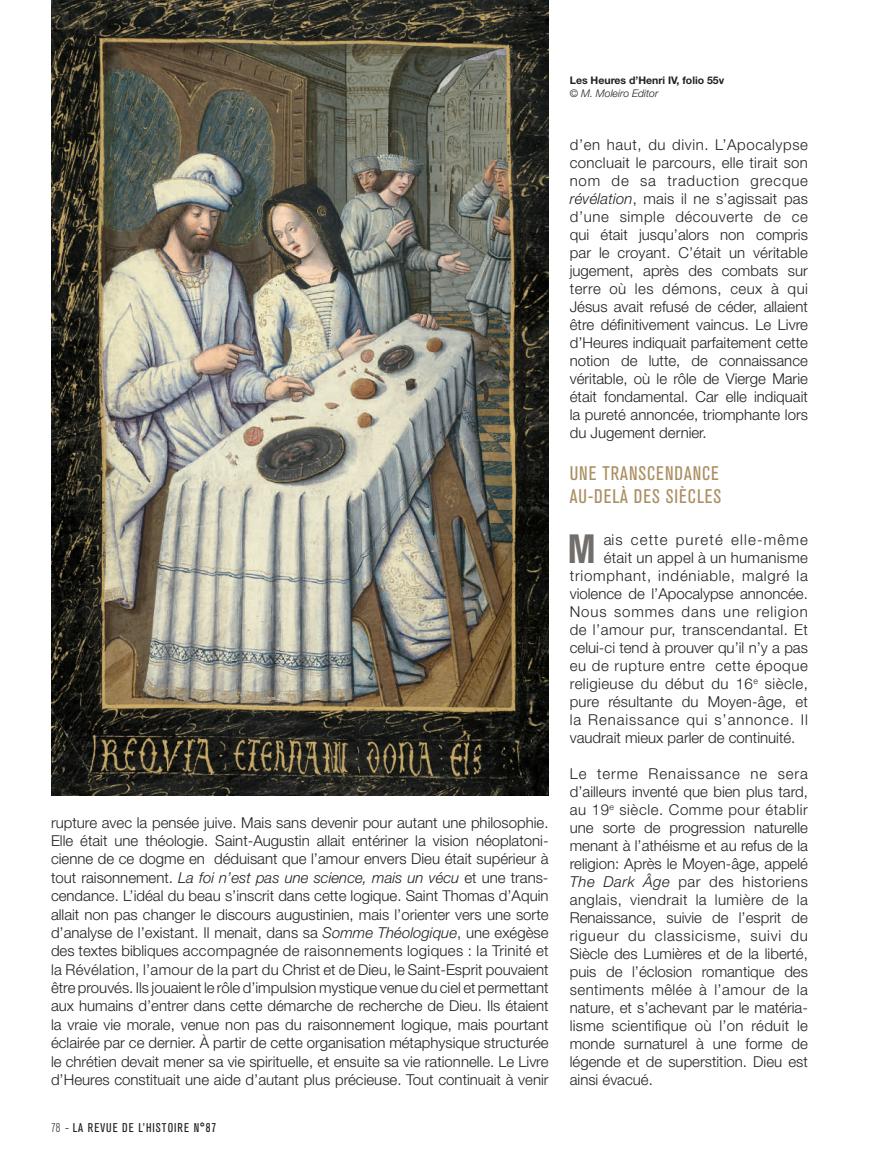
<style>
.page{position:relative;width:893px;height:1170px;background:#fff}
.page>*{position:absolute;margin:0;border:0;box-sizing:border-box;transform-origin:0 0}
.t1{font:40.5px "Akzidenz Grotesk BQ Bd Cnd Alt";color:#716e6c}
.t2{font:condensed 19.5px/23.4px "Akzidenz Grotesk BQ";letter-spacing:.05em;color:#ab8f62}
.t3{font:300 15px/18px "Helvetica Neue LT Std";color:#231f20;text-align:justify}
.t4{font:300 15px "Helvetica Neue LT Std";letter-spacing:.03em;color:#231f20}
.t5{font:300 15px "Helvetica Neue LT Std";letter-spacing:.06em;color:#231f20}
.t6{font:300 15px "Helvetica Neue LT Std";letter-spacing:.05em;color:#231f20}
.t7{font:300 15px "Helvetica Neue LT Std";letter-spacing:.04em;color:#231f20}
.t8{font:300 15px "Helvetica Neue LT Std";letter-spacing:.02em;color:#231f20}
.t9{font:300 15px "Helvetica Neue LT Std";letter-spacing:.08em;color:#231f20}
.t10{font:condensed 12.6px "Akzidenz Grotesk BQ";letter-spacing:.08em;color:#231f20}
.t11{font:700 10.5px "Helvetica Neue LT Std";color:#231f20}
.t12{font:italic 300 10.5px "Helvetica Neue LT Std";color:#231f20}
.s1{font-style:italic}
.s2{font-weight:300}
.s3{font-family:"Helvetica Neue LT Std";font-weight:300;font-stretch:normal}
</style>
<div class="page">
<img style="left:51px;top:0;width:498px;height:795px">
<p class="t3" style="left:51px;top:812px;width:499px;line-height:18.5px">rupture avec la pensée juive. Mais sans devenir pour autant une philosophie.<br>Elle était une théologie. Saint-Augustin allait entériner la vision néoplatoni&shy;cienne de ce dogme en déduisant que l’amour envers Dieu était supérieur à tout raisonnement. <span class="s1">La foi n’est pas une science, mais un vécu</span> et une trans&shy;cendance. L’idéal du beau s’inscrit dans cette logique. Saint Thomas d’Aquin allait non pas changer le discours augustinien, mais l’orienter vers une sorte d’analyse de l’existant. Il menait, dans sa <span class="s1">Somme Théologique</span>, une exégèse des textes bibliques accompagnée de raisonnements logiques : la Trinité et la Révélation, l’amour de la part du Christ et de Dieu, le Saint-Esprit pouvaient être prouvés. Ils jouaient le rôle d’impulsion mystique venue du ciel et permettant aux humains d’entrer dans cette démarche de recherche de Dieu. Ils étaient la vraie vie morale, venue non pas du raisonnement logique, mais pourtant éclairée par ce dernier. À partir de cette organisation métaphysique structurée le chrétien devait mener sa vie spirituelle, et ensuite sa vie rationnelle. Le Livre d’Heures constituait une aide d’autant plus précieuse. Tout continuait à venir</p>
<p class="t10" style="left:51px;top:1120px;width:108px"><span class="s2">78</span> <span class="s3">-</span> LA REVUE DE L’HISTOIRE</p>
<p class="t10" style="left:194px;top:1120px;width:24px">N°87</p>
<p class="t11" style="left:570px;top:74px;width:156px">Les Heures d’Henri IV, folio 55v</p>
<p class="t12" style="left:570px;top:87px;width:90px">© M. Moleiro Editor</p>
<p class="t3" style="left:570px;top:135px;width:240px">d’en haut, du divin. L’Apocalypse concluait le parcours, elle tirait son nom de sa traduction grecque <span class="s1">révélation</span>, mais il ne s’agissait pas d’une simple découverte de ce qui était jusqu’alors non compris par le croyant. C’était un véritable jugement, après des combats sur terre où les démons, ceux à qui Jésus avait refusé de céder, allaient être définitivement vaincus. Le Livre d’Heures indiquait parfaitement cette notion de lutte, de connaissance véritable, où le rôle de Vierge Marie était fondamental. Car elle indiquait la pureté annoncée, triomphante lors du Jugement dernier.</p>
<h2 class="t2" style="left:570px;top:461px;width:149px">UNE TRANSCENDANCE<br>AU-DELÀ DES SIÈCLES</h2>
<h1 class="t1" style="left:568px;top:525px;width:29px">M</h1>
<p class="t9" style="left:604px;top:530px;width:206px">ais cette pureté elle-même</p>
<p class="t8" style="left:604px;top:548px;width:206px">était un appel à un humanisme</p>
<p class="t6" style="left:570px;top:566px;width:240px">triomphant, indéniable, malgré la</p>
<p class="t3" style="left:570px;top:584px;width:240px">violence de l’Apocalypse annoncée.</p>
<p class="t5" style="left:570px;top:602px;width:240px">Nous sommes dans une religion</p>
<p class="t4" style="left:570px;top:620px;width:240px">de l’amour pur, transcendantal. Et</p>
<p class="t3" style="left:570px;top:638px;width:240px">celui-ci tend à prouver qu’il n’y a pas</p>
<p class="t7" style="left:570px;top:656px;width:240px">eu de rupture entre cette époque</p>
<p class="t4" style="left:570px;top:674px;width:240px">religieuse du début du 16<sup>e</sup> siècle,</p>
<p class="t3" style="left:570px;top:692px;width:240px">pure résultante du Moyen-âge, et</p>
<p class="t5" style="left:570px;top:710px;width:240px">la Renaissance qui s’annonce. Il</p>
<p class="t3" style="left:570px;top:728px;width:227px">vaudrait mieux parler de continuité.</p>
<p class="t3" style="left:570px;top:764px;width:240px">Le terme Renaissance ne sera d’ailleurs inventé que bien plus tard, au 19<sup>e</sup> siècle. Comme pour établir une sorte de progression naturelle menant à l’athéisme et au refus de la religion: Après le Moyen-âge, appelé <span class="s1">The Dark Âge</span> par des historiens anglais, viendrait la lumière de la Renaissance, suivie de l’esprit de rigueur du classicisme, suivi du Siècle des Lumières et de la liberté, puis de l’éclosion romantique des sentiments mêlée à l’amour de la nature, et s’achevant par le matéria&shy;lisme scientifique où l’on réduit le monde surnaturel à une forme de légende et de superstition. Dieu est ainsi évacué.</p>
</div>
